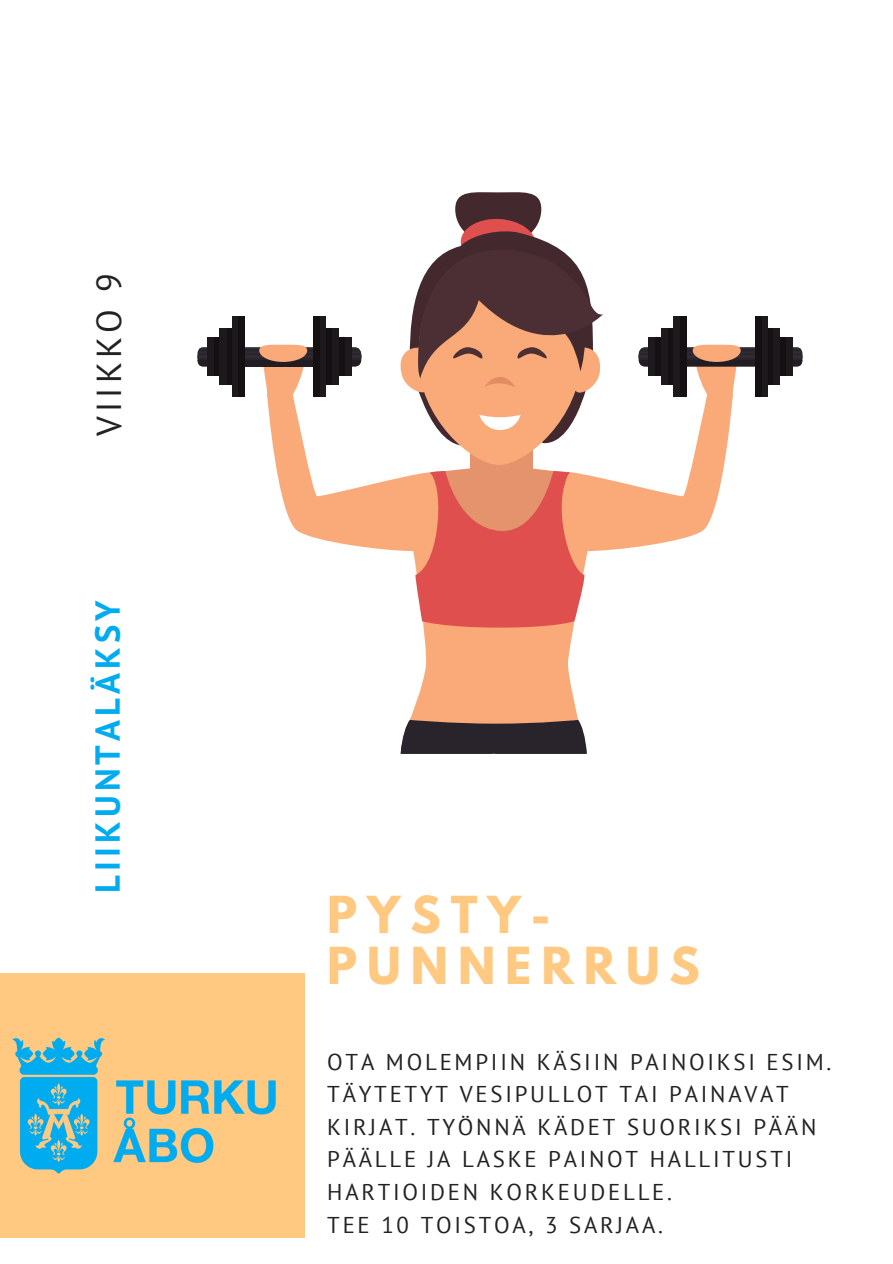
<style>
.page{position:relative;width:893px;height:1264px;background:#fff}
.page>*{position:absolute;margin:0;border:0;box-sizing:border-box;transform-origin:0 0}
.t1{font:700 45.15px/51.8px "League Spartan";letter-spacing:.22em;color:#ffc982}
.t2{font:700 34.65px "PT Sans";letter-spacing:.12em;color:#00acef}
.t3{font:34.65px "PT Sans";letter-spacing:.12em;color:#222}
.t4{font:22.8px/32.5px "PT Sans";letter-spacing:.12em;color:#222}
</style>
<div class="page">
<div style="left:0;top:973px;width:305px;height:264px;background:#ffc982"></div>
<img style="left:12px;top:1037px;width:264px;height:137px">
<svg style="left:197px;top:192px;width:606px;height:561px"></svg>
<h2 class="t3" style="left:86px;top:435px;width:164px;rotate:-90deg">VIIKKO 9</h2>
<h2 class="t2" style="left:84px;top:892px;width:294px;rotate:-90deg">LIIKUNTALÄKSY</h2>
<h1 class="t1" style="left:327px;top:894px;width:374px">PYSTY-<br>PUNNERRUS</h1>
<p class="t4" style="left:327px;top:1044px;width:505px">OTA MOLEMPIIN KÄSIIN PAINOIKSI ESIM.<br>TÄYTETYT VESIPULLOT TAI PAINAVAT<br>KIRJAT. TYÖNNÄ KÄDET SUORIKSI PÄÄN<br>PÄÄLLE JA LASKE PAINOT HALLITUSTI<br>HARTIOIDEN KORKEUDELLE.<br>TEE 10 TOISTOA, 3 SARJAA.</p>
</div>
